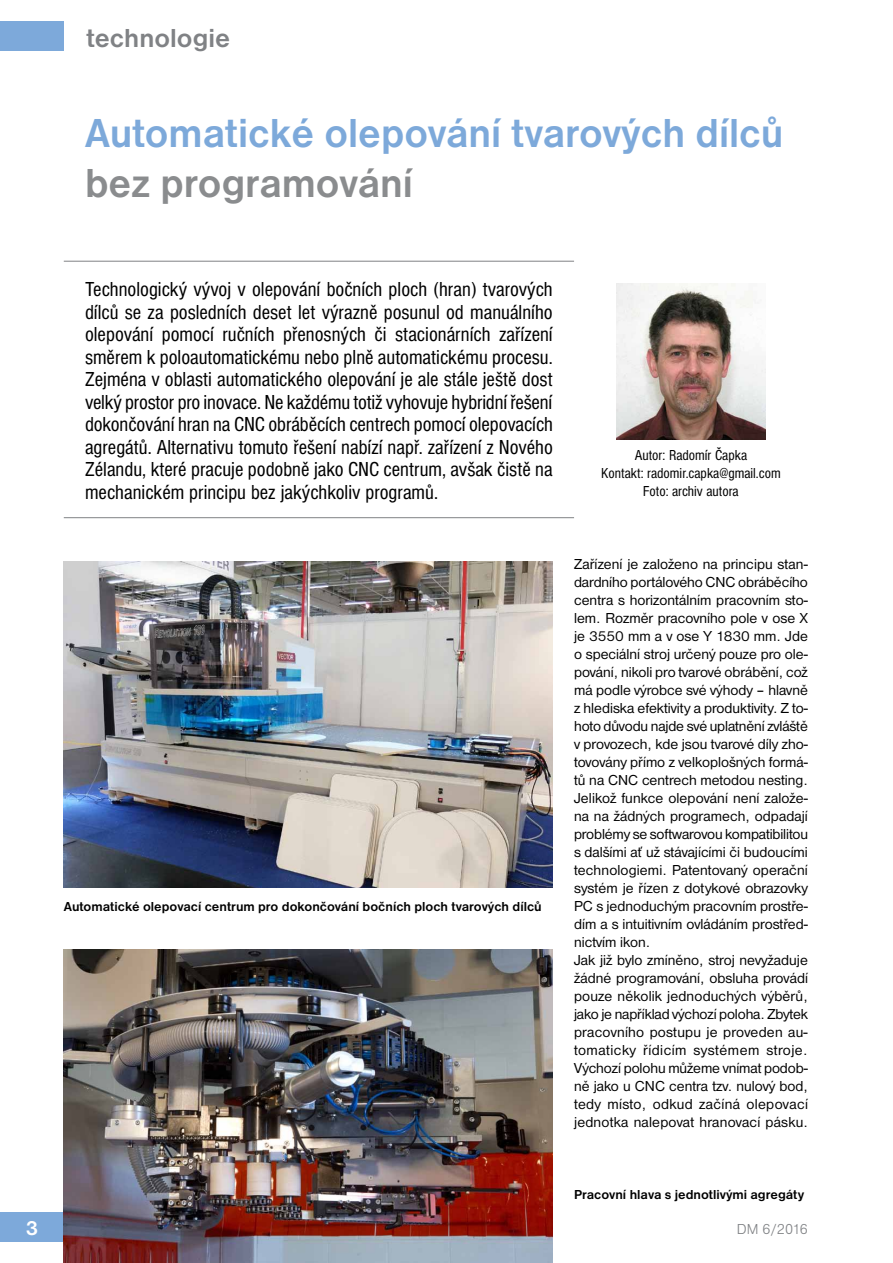
<style>
.page{position:relative;width:893px;height:1263px;background:#fff}
.page>*{position:absolute;margin:0;border:0;box-sizing:border-box;transform-origin:0 0}
.t1{font:700 42px "Nimbus San DEE";color:#7da9da}
.t2{font:700 42px "Nimbus San DEE";color:#8a8c8e}
.t3{font:700 27px "Nimbus San DEE";color:#808285}
.t4{font:condensed 21px/22.5px "Nimbus San DEE";color:#000;text-align:justify}
.t5{font:700 21px "Nimbus San DEE";color:#fff}
.t6{font:15px/18px "Nimbus San DEE";color:#000}
.t7{font:condensed 15px/18px "Nimbus San DEE";color:#000;text-align:center}
.t8{font:15px "Nimbus San DEE Ligh";letter-spacing:-.02em;color:#808285}
.t9{font:700 13.5px "Nimbus San DEE";color:#000}
</style>
<div class="page">
<div style="left:0;top:21px;width:64px;height:30px;background:#7da9da"></div>
<hr style="left:64px;top:261px;width:510px;height:1px;background:#808285">
<hr style="left:64px;top:517px;width:510px;height:1px;background:#808285">
<img style="left:617px;top:283px;width:148px;height:157px">
<div style="left:0;top:1212px;width:64px;height:30px;background:#7da9da"></div>
<img style="left:64px;top:561px;width:489px;height:326px">
<img style="left:64px;top:950px;width:489px;height:313px">
<h2 class="t3" style="left:87px;top:23px;width:145px">technologie</h2>
<h1 class="t1" style="left:85px;top:109px;width:700px">Automatické olepování tvarových dílců</h1>
<h1 class="t2" style="left:85px;top:160px;width:329px">bez programování</h1>
<h3 class="t5" style="left:25px;top:1216px;width:15px">3</h3>
<p class="t4" style="left:85px;top:278px;width:469px">Technologický vývoj v olepování bočních ploch (hran) tvarových dílců se za posledních deset let výrazně posunul od manuálního olepování pomocí ručních přenosných či stacionárních zařízení směrem k poloautomatickému nebo plně automatickému procesu.<br>Zejména v oblasti automatického olepování je ale stále ještě dost velký prostor pro inovace. Ne každému totiž vyhovuje hybridní řešení dokončování hran na CNC obráběcích centrech pomocí olepovacích agregátů. Alternativu tomuto řešení nabízí např. zařízení z Nového Zélandu, které pracuje podobně jako CNC centrum, avšak čistě na mechanickém principu bez jakýchkoliv programů.</p>
<p class="t7" style="left:601px;top:446px;width:181px">Autor: Radomír Čapka<br>Kontakt: radomir.capka@gmail.com<br>Foto: archiv autora</p>
<p class="t9" style="left:64px;top:899px;width:479px">Automatické olepovací centrum pro dokončování bočních ploch tvarových dílců</p>
<p class="t6" style="left:574px;top:555px;width:236px">Zařízení je založeno na principu stan&shy;dardního portálového CNC obráběcího centra s horizontálním pracovním sto&shy;lem. Rozměr pracovního pole v ose X je 3550 mm a v ose Y 1830 mm. Jde o speciální stroj určený pouze pro ole&shy;pování, nikoli pro tvarové obrábění, což má podle výrobce své výhody – hlavně z hlediska efektivity a produktivity. Z to&shy;hoto důvodu najde své uplatnění zvláště v provozech, kde jsou tvarové díly zho&shy;tovovány přímo z velkoplošných formá&shy;tů na CNC centrech metodou nesting.<br>Jelikož funkce olepování není založe&shy;na na žádných programech, odpadají problémy se softwarovou kompatibilitou s dalšími ať už stávajícími či budoucími technologiemi. Patentovaný operační systém je řízen z dotykové obrazovky PC s jednoduchým pracovním prostře&shy;dím a s intuitivním ovládáním prostřed&shy;nictvím ikon.<br>Jak již bylo zmíněno, stroj nevyžaduje žádné programování, obsluha provádí pouze několik jednoduchých výběrů, jako je například výchozí poloha. Zbytek pracovního postupu je proveden au&shy;tomaticky řídicím systémem stroje.<br>Výchozí polohu můžeme vnímat podob&shy;ně jako u CNC centra tzv. nulový bod, tedy místo, odkud začíná olepovací jednotka nalepovat hranovací pásku.</p>
<p class="t9" style="left:574px;top:1187px;width:232px">Pracovní hlava s jednotlivými agregáty</p>
<p class="t8" style="left:737px;top:1220px;width:72px">DM 6/2016</p>
</div>
